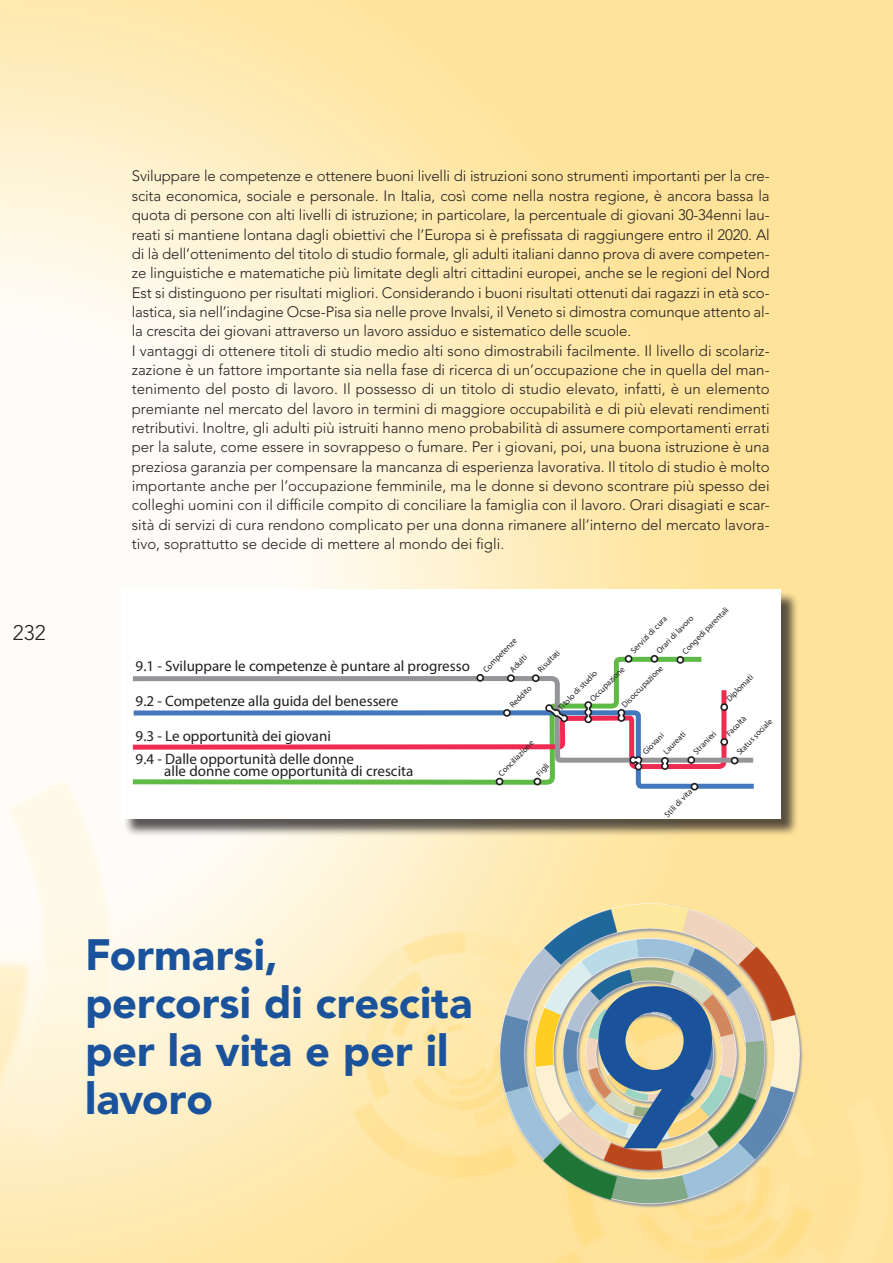
<style>
.page{position:relative;width:893px;height:1263px;background:#fff}
.page>*{position:absolute;margin:0;border:0;box-sizing:border-box;transform-origin:0 0}
.t1{font:800 225.15px "Avenir LT Std";color:#1a539b}
.Titolo_capitolo{font:900 43.5px/48px "Avenir LT Std";color:#1a539b}
.t2{font:300 21px "Avenir LT Std";color:#231f20}
.Testo{font:300 15px/19.4px "Avenir LT Std";letter-spacing:-.01em;color:#231f20;text-align:justify}
.t3{font:15px/23.1px "Myriad Pro";color:#231f20}
.t4{font:8.4px/17px "Myriad Pro";color:#231f20}
</style>
<div class="page">
<img style="left:492px;top:897px;width:316px;height:315px">
<div style="left:123px;top:591px;width:676px;height:246px;background:#231f20;opacity:.75"></div>
<div style="left:121px;top:589px;width:659px;height:229px;background:#fff"></div>
<svg style="left:613px;top:655px;width:89px;height:18px"></svg>
<svg style="left:132px;top:765px;width:622px;height:26px"></svg>
<svg style="left:132px;top:673px;width:622px;height:92px"></svg>
<div style="left:503px;top:709px;width:8px;height:8px;border:2px solid #231f20;border-radius:50%"></div>
<div style="left:496px;top:778px;width:7px;height:6px;background:#fff;border-radius:50%"></div>
<div style="left:496px;top:778px;width:7px;height:7px;border:2px solid #231f20;border-radius:50%"></div>
<div style="left:533px;top:778px;width:8px;height:7px;border:2px solid #231f20;border-radius:50%"></div>
<div style="left:476px;top:674px;width:8px;height:8px;border:2px solid #231f20;border-radius:50%"></div>
<div style="left:507px;top:674px;width:8px;height:8px;border:2px solid #231f20;border-radius:50%"></div>
<div style="left:532px;top:674px;width:8px;height:8px;border:2px solid #231f20;border-radius:50%"></div>
<div style="left:720px;top:703px;width:8px;height:8px;border:2px solid #231f20;border-radius:50%"></div>
<div style="left:720px;top:738px;width:8px;height:8px;border:2px solid #231f20;border-radius:50%"></div>
<div style="left:732px;top:757px;width:6px;height:7px;background:#fff;border-radius:50%"></div>
<div style="left:731px;top:757px;width:7px;height:7px;border:2px solid #231f20;border-radius:50%"></div>
<div style="left:687px;top:756px;width:8px;height:8px;border:2px solid #231f20;border-radius:50%"></div>
<div style="left:691px;top:783px;width:7px;height:7px;border:2px solid #231f20;border-radius:50%"></div>
<div style="left:625px;top:655px;width:7px;height:8px;border:2px solid #231f20;border-radius:50%"></div>
<div style="left:651px;top:655px;width:7px;height:8px;border:2px solid #231f20;border-radius:50%"></div>
<div style="left:676px;top:656px;width:8px;height:8px;border:2px solid #231f20;border-radius:50%"></div>
<svg style="left:617px;top:708px;width:9px;height:15px"></svg>
<svg style="left:660px;top:756px;width:10px;height:15px"></svg>
<svg style="left:544px;top:703px;width:25px;height:20px"></svg>
<svg style="left:584px;top:700px;width:9px;height:24px"></svg>
<svg style="left:628px;top:755px;width:15px;height:16px"></svg>
<h3 class="t2" style="left:13px;top:620px;width:34px">232</h3>
<p class="Testo" style="left:132px;top:167px;width:639px">Sviluppare le competenze e ottenere buoni livelli di istruzioni sono strumenti importanti per la cre&shy;scita economica, sociale e personale. In Italia, così come nella nostra regione, è ancora bassa la quota di persone con alti livelli di istruzione; in particolare, la percentuale di giovani 30-34enni lau&shy;reati si mantiene lontana dagli obiettivi che l’Europa si è prefissata di raggiungere entro il 2020. Al di là dell’ottenimento del titolo di studio formale, gli adulti italiani danno prova di avere competen&shy;ze linguistiche e matematiche più limitate degli altri cittadini europei, anche se le regioni del Nord Est si distinguono per risultati migliori. Considerando i buoni risultati ottenuti dai ragazzi in età sco&shy;lastica, sia nell’indagine Ocse-Pisa sia nelle prove Invalsi, il Veneto si dimostra comunque attento al&shy;la crescita dei giovani attraverso un lavoro assiduo e sistematico delle scuole.</p>
<p class="Testo" style="left:132px;top:341px;width:639px">I vantaggi di ottenere titoli di studio medio alti sono dimostrabili facilmente. Il livello di scolariz&shy;zazione è un fattore importante sia nella fase di ricerca di un’occupazione che in quella del man&shy;tenimento del posto di lavoro. Il possesso di un titolo di studio elevato, infatti, è un elemento premiante nel mercato del lavoro in termini di maggiore occupabilità e di più elevati rendimenti retributivi. Inoltre, gli adulti più istruiti hanno meno probabilità di assumere comportamenti errati per la salute, come essere in sovrappeso o fumare. Per i giovani, poi, una buona istruzione è una preziosa garanzia per compensare la mancanza di esperienza lavorativa. Il titolo di studio è molto importante anche per l’occupazione femminile, ma le donne si devono scontrare più spesso dei colleghi uomini con il difficile compito di conciliare la famiglia con il lavoro. Orari disagiati e scar&shy;sità di servizi di cura rendono complicato per una donna rimanere all’interno del mercato lavora&shy;tivo, soprattutto se decide di mettere al mondo dei figli.</p>
<p class="t3" style="left:136px;top:654px;width:336px">9.1 - Sviluppare le competenze è puntare al progresso</p>
<p class="t3" style="left:136px;top:689px;width:264px">9.2 - Competenze alla guida del benessere</p>
<p class="t3" style="left:136px;top:724px;width:220px">9.3 - Le opportunità dei giovani<br>9.4 - Dalle opportunità delle donne</p>
<p class="t3" style="left:164px;top:759px;width:251px">alle donne come opportunità di crescita</p>
<p class="t4" style="left:678px;top:647px;width:64px;rotate:-46deg">Congedi parentali</p>
<p class="t4" style="left:652px;top:646px;width:51px;rotate:-46deg">Orari di lavoro</p>
<p class="t4" style="left:626px;top:646px;width:49px;rotate:-46deg">Servizi di cura</p>
<p class="t4" style="left:478px;top:665px;width:46px;rotate:-46deg">Competenze</p>
<p class="t4" style="left:505px;top:665px;width:22px;rotate:-46deg">Adulti</p>
<p class="t4" style="left:533px;top:665px;width:29px;rotate:-46deg">Risultati</p>
<p class="t4" style="left:617px;top:700px;width:57px;rotate:-46deg">Disoccupazione</p>
<p class="t4" style="left:649px;top:737px;width:30px;line-height:14.7px;text-indent:-14px;rotate:-46deg">Giovani<br>Laureati</p>
<p class="t4" style="left:573px;top:682px;width:47px;text-indent:-28px;rotate:-46deg">Titolo di studio<br>Occupazione</p>
<p class="t4" style="left:721px;top:694px;width:36px;rotate:-46deg">Diplomati</p>
<p class="t4" style="left:721px;top:729px;width:26px;rotate:-46deg">Facoltà</p>
<p class="t4" style="left:505px;top:700px;width:29px;rotate:-46deg">Reddito</p>
<p class="t4" style="left:688px;top:747px;width:31px;rotate:-46deg">Stranieri</p>
<p class="t4" style="left:732px;top:748px;width:48px;rotate:-46deg">Status sociale</p>
<p class="t4" style="left:494px;top:769px;width:48px;rotate:-46deg">Conciliazione</p>
<p class="t4" style="left:531px;top:769px;width:16px;rotate:-46deg">Figli</p>
<p class="t4" style="left:660px;top:810px;width:37px;rotate:-46deg">Stili di vita</p>
<p class="Titolo_capitolo" style="left:85px;top:931px;width:389px">Formarsi,<br>percorsi di crescita per la vita e per il lavoro</p>
<h1 class="t1" style="left:589px;top:937px;width:135px">9</h1>
</div>
